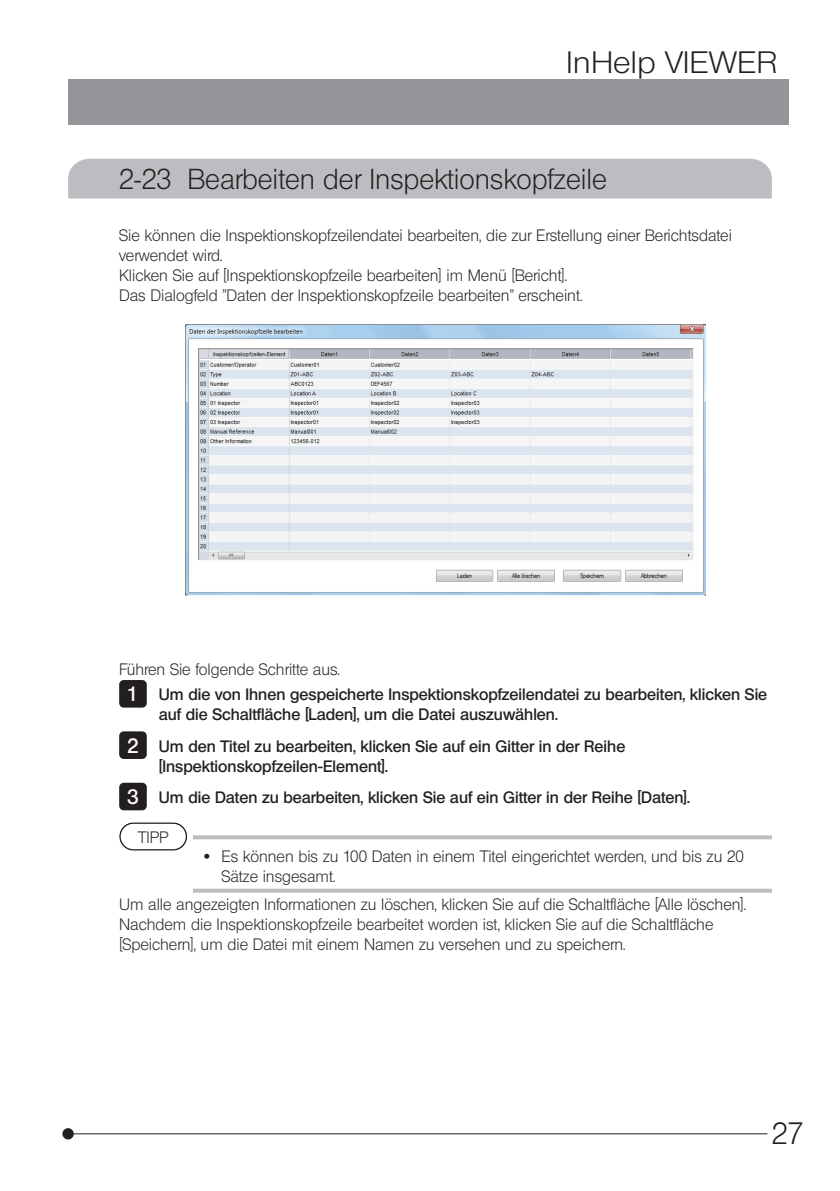
<style>
.page{position:relative;width:840px;height:1191px;background:#fff}
.page>*{position:absolute;margin:0;border:0;box-sizing:border-box;transform-origin:0 0}
.t1{font:30px "Olympus Leicht Normal";color:#231f20;scale:1.1 1}
.t2{font:30px "Olympus Leicht Normal";color:#231f20}
.t3{font:28px "Olympus Leicht Normal";color:#231f20}
.t4{font:20.2px "Olympus Leicht Halbfett";color:#fff}
.t5{font:16px/20px "Olympus Leicht Normal";color:#231f20}
.t6{font:16px/20px "Olympus Leicht Halbfett";color:#231f20}
.s1{font-family:"Olympus Leicht Halbfett"}
</style>
<div class="page">
<img style="left:185px;top:324px;width:520px;height:272px">
<div style="left:62px;top:1128px;width:12px;height:11px;background:#231f20;border-radius:50%"></div>
<hr style="left:68px;top:1133px;width:699px;height:1px;background:#231f20">
<div style="left:68px;top:79px;width:720px;height:46px;background:#939598"></div>
<div style="left:68px;top:159px;width:703px;height:39px;background:#bcbdc0"></div>
<svg style="left:193px;top:835px;width:578px;height:4px;background:#c1c2c5"></svg>
<svg style="left:193px;top:888px;width:578px;height:4px;background:#c7c8cb"></svg>
<div style="left:119px;top:680px;width:28px;height:27px;background:#231f20;border-radius:5px"></div>
<div style="left:119px;top:731px;width:28px;height:28px;background:#231f20;border-radius:5px"></div>
<div style="left:119px;top:782px;width:28px;height:28px;background:#231f20;border-radius:5px"></div>
<div style="left:119px;top:822px;width:68px;height:28px;border:2px solid #231f20;border-radius:13px"></div>
<h1 class="t1" style="left:566px;top:44px;width:193px">InHelp VIEWER</h1>
<h2 class="t3" style="left:119px;top:163px;width:489px">2-23 Bearbeiten der Inspektionskopfzeile</h2>
<p class="t5" style="left:119px;top:225px;width:614px">Sie können die Inspektionskopfzeilendatei bearbeiten, die zur Erstellung einer Berichtsdatei verwendet wird.<br>Klicken Sie auf [Inspektionskopfzeile bearbeiten] im Menü [Bericht].<br>Das Dialogfeld "Daten der Inspektionskopfzeile bearbeiten" erscheint.</p>
<p class="t5" style="left:119px;top:659px;width:222px">Führen Sie folgende Schritte aus.</p>
<p class="t6" style="left:159px;top:684px;width:609px">Um die von Ihnen gespeicherte Inspektionskopfzeilendatei zu bearbeiten, klicken Sie auf die Schaltfläche [Laden], um die Datei auszuwählen.</p>
<p class="t6" style="left:159px;top:736px;width:467px">Um den Titel zu bearbeiten, klicken Sie auf ein Gitter in der Reihe [Inspektionskopfzeilen-Element].</p>
<p class="t6" style="left:159px;top:787px;width:532px">Um die Daten zu bearbeiten, klicken Sie auf ein Gitter in der Reihe [Daten].</p>
<p class="t4" style="left:127px;top:682px;width:13px">1</p>
<p class="t4" style="left:127px;top:733px;width:13px">2</p>
<p class="t4" style="left:127px;top:785px;width:13px">3</p>
<p class="t5" style="left:138px;top:827px;width:32px">TIPP</p>
<p class="t5" style="left:221px;top:846px;width:523px;text-indent:-17px"><span class="s1">·</span> Es können bis zu 100 Daten in einem Titel eingerichtet werden, und bis zu 20<br>Sätze insgesamt.</p>
<p class="t5" style="left:119px;top:894px;width:628px">Um alle angezeigten Informationen zu löschen, klicken Sie auf die Schaltfläche [Alle löschen].<br>Nachdem die Inspektionskopfzeile bearbeitet worden ist, klicken Sie auf die Schaltfläche [Speichern], um die Datei mit einem Namen zu versehen und zu speichern.</p>
<h1 class="t2" style="left:771px;top:1115px;width:33px">27</h1>
</div>
